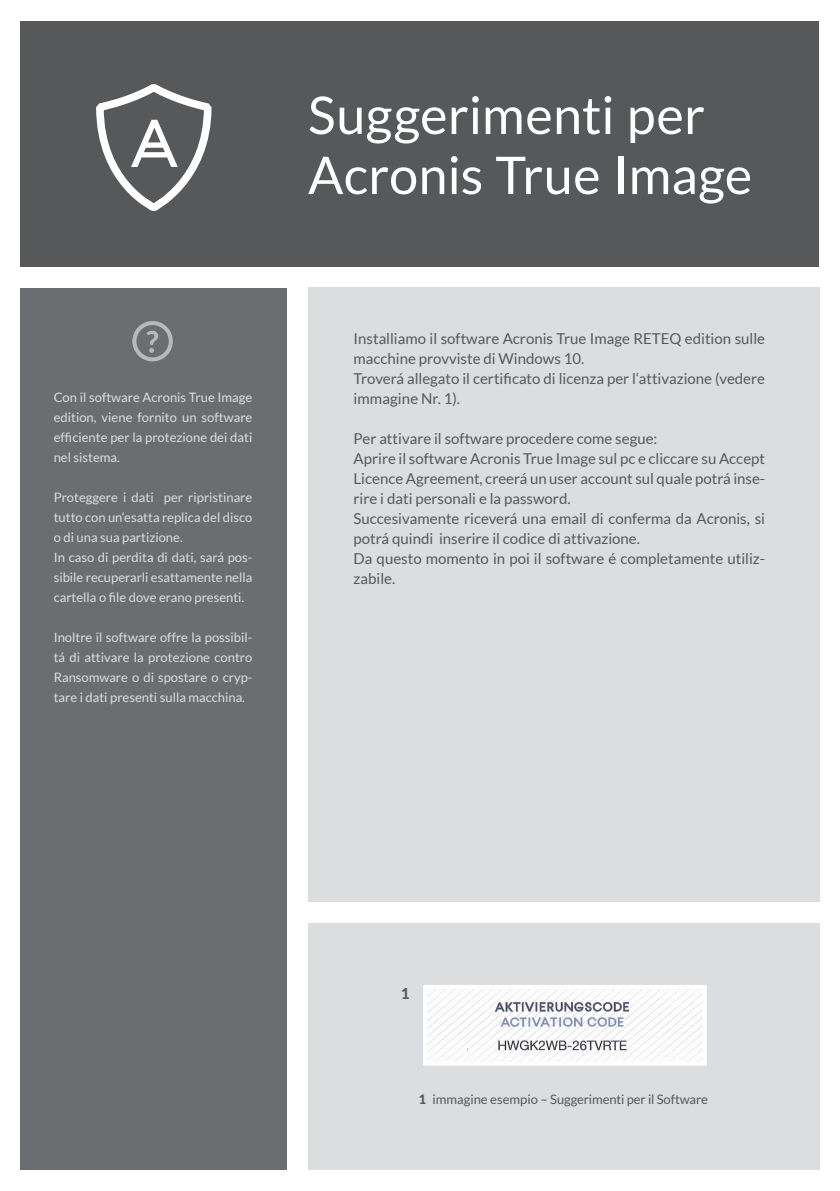
<style>
.page{position:relative;width:840px;height:1191px;background:#fff}
.page>*{position:absolute;margin:0;border:0;box-sizing:border-box;transform-origin:0 0}
.Überschriften{font:52px "Lato";letter-spacing:.005em;color:#fff}
.Fließtext{font:15px/20px "Lato";color:#57585a}
.Fließtext-2{font:800 15px "Lato";color:#57585a}
.Hinweistext{font:13px/20px "Lato";color:#dcdddf;text-align:justify}
.Hinweistext-2{font:13px "Lato";letter-spacing:-.01em;color:#57585a}
.s1{font-weight:800}
</style>
<div class="page">
<div style="left:21px;top:21px;width:797px;height:246px;background:#57585a"></div>
<div style="left:308px;top:287px;width:510px;height:615px;background:#dcdddf"></div>
<div style="left:21px;top:288px;width:266px;height:881px;background:#6c6d70"></div>
<div style="left:308px;top:923px;width:510px;height:247px;background:#dcdddf"></div>
<svg style="left:96px;top:87px;width:116px;height:124px"></svg>
<img style="left:428px;top:990px;width:273px;height:70px">
<div style="left:423px;top:985px;width:283px;height:80px;border:4px solid #fff"></div>
<svg style="left:132px;top:321px;width:41px;height:40px"></svg>
<p class="Hinweistext" style="left:54px;top:387px;width:200px">Con il software Acronis True Image edition, viene fornito un software efficiente per la protezione dei dati nel sistema.</p>
<p class="Hinweistext" style="left:54px;top:487px;width:200px">Proteggere i dati per ripristinare tutto con un‘esatta replica del disco o di una sua partizione.</p>
<p class="Hinweistext" style="left:54px;top:547px;width:200px">In caso di perdita di dati, sará pos&shy;sibile recuperarli esattamente nella cartella o file dove erano presenti.</p>
<p class="Hinweistext" style="left:54px;top:627px;width:200px">Inoltre il software offre la possibil&shy;tá di attivare la protezione contro Ransomware o di spostare o cryp&shy;tare i dati presenti sulla macchina.</p>
<p class="Überschriften" style="left:308px;top:86px;width:398px">Suggerimenti per</p>
<p class="Überschriften" style="left:308px;top:146px;width:445px">Acronis True Image</p>
<p class="Fließtext" style="left:353px;top:329px;width:413px">Installiamo il software Acronis True Image RETEQ edition sulle macchine provviste di Windows 10.</p>
<p class="Fließtext" style="left:353px;top:369px;width:413px">Troverá allegato il certificato di licenza per l‘attivazione (vedere immagine Nr. 1).</p>
<p class="Fließtext" style="left:353px;top:429px;width:305px">Per attivare il software procedere come segue:</p>
<p class="Fließtext" style="left:353px;top:449px;width:413px;text-align:justify">Aprire il software Acronis True Image sul pc e cliccare su Accept Licence Agreement, creerá un user account sul quale potrá inse&shy;rire i dati personali e la password.</p>
<p class="Fließtext" style="left:353px;top:509px;width:413px">Succesivamente riceverá una email di conferma da Acronis, si potrá quindi inserire il codice di attivazione.</p>
<p class="Fließtext" style="left:353px;top:549px;width:413px">Da questo momento in poi il software é completamente utiliz&shy;zabile.</p>
<p class="Fließtext-2" style="left:401px;top:982px;width:10px">1</p>
<p class="Hinweistext-2" style="left:418px;top:1092px;width:290px"><span class="s1">1</span> immagine esempio – Suggerimenti per il Software</p>
</div>
